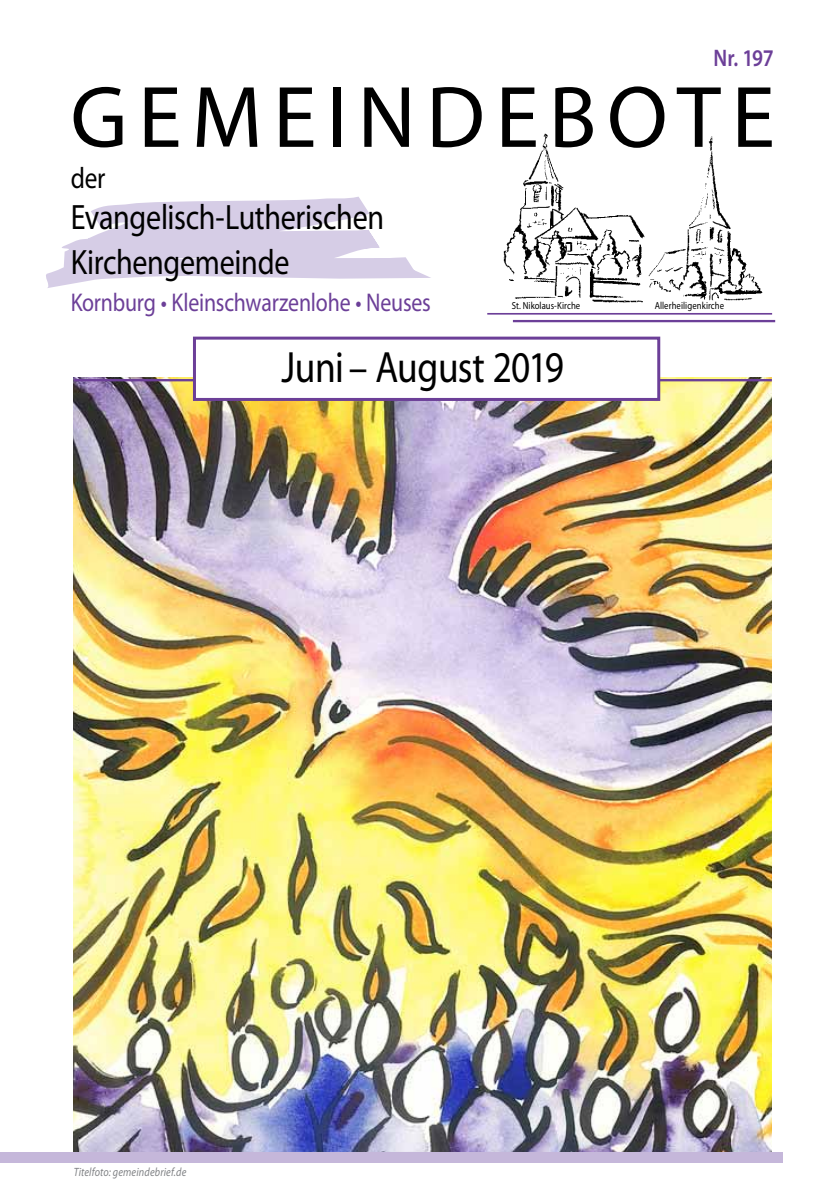
<style>
.page{position:relative;width:840px;height:1191px;background:#fff}
.page>*{position:absolute;margin:0;border:0;box-sizing:border-box;transform-origin:0 0}
.t1{font:88px "Myriad Pro";letter-spacing:.12em;color:#000}
.t2{font:44px "Myriad Pro";letter-spacing:-.015em;color:#000;scale:.85 1}
.t3{font:35.4px/45px "Myriad Pro";letter-spacing:-.01em;color:#000;scale:.85 1}
.t4{font:29.8px "Myriad Pro";color:#000;scale:.85 1}
.t5{font:25.8px "Myriad Pro";letter-spacing:-.01em;color:#6c3f98;scale:.85 1}
.t6{font:600 24px "Myriad Pro";color:#6c3f98;scale:.85 1}
.t7{font:italic 12px "Myriad Pro";letter-spacing:.015em;color:#808285;scale:.85 1}
.t8{font:10.2px "Myriad Pro";letter-spacing:.005em;color:#000;scale:.85 1}
</style>
<div class="page">
<img style="left:74px;top:378px;width:697px;height:774px">
<hr style="left:74px;top:379px;width:697px;height:2px;background:#6c3f98">
<svg style="left:46px;top:197px;width:385px;height:91px"></svg>
<div style="left:193px;top:336px;width:467px;height:65px;background:#fff;border:3px solid #6c3f98"></div>
<img style="left:665px;top:136px;width:98px;height:165px">
<img style="left:503px;top:133px;width:162px;height:170px">
<hr style="left:487px;top:313px;width:284px;height:2px;background:#6c3f98">
<hr style="left:512px;top:320px;width:262px;height:2px;background:#6c3f98">
<div style="left:643px;top:299px;width:58px;height:10px;background:#fff"></div>
<div style="left:0;top:1152px;width:781px;height:10px;background:#c5b7da"></div>
<p class="t6" style="left:713px;top:43px;width:72px">Nr. 197</p>
<h1 class="t1" style="left:70px;top:63px;width:705px">GEMEINDEBOTE</h1>
<p class="t4" style="left:71px;top:159px;width:42px">der</p>
<p class="t3" style="left:71px;top:194px;width:370px">Evangelisch-Lutherischen<br>Kirchengemeinde</p>
<p class="t5" style="left:71px;top:287px;width:425px">Kornburg • Kleinschwarzenlohe • Neuses</p>
<p class="t2" style="left:281px;top:340px;width:334px">Juni– August 2019</p>
<p class="t8" style="left:511px;top:300px;width:82px">St. Nikolaus-Kirche</p>
<p class="t8" style="left:654px;top:300px;width:83px">Allerheiligenkirche</p>
<p class="t7" style="left:74px;top:1164px;width:134px">Titelfoto: gemeindebrief.de</p>
</div>
